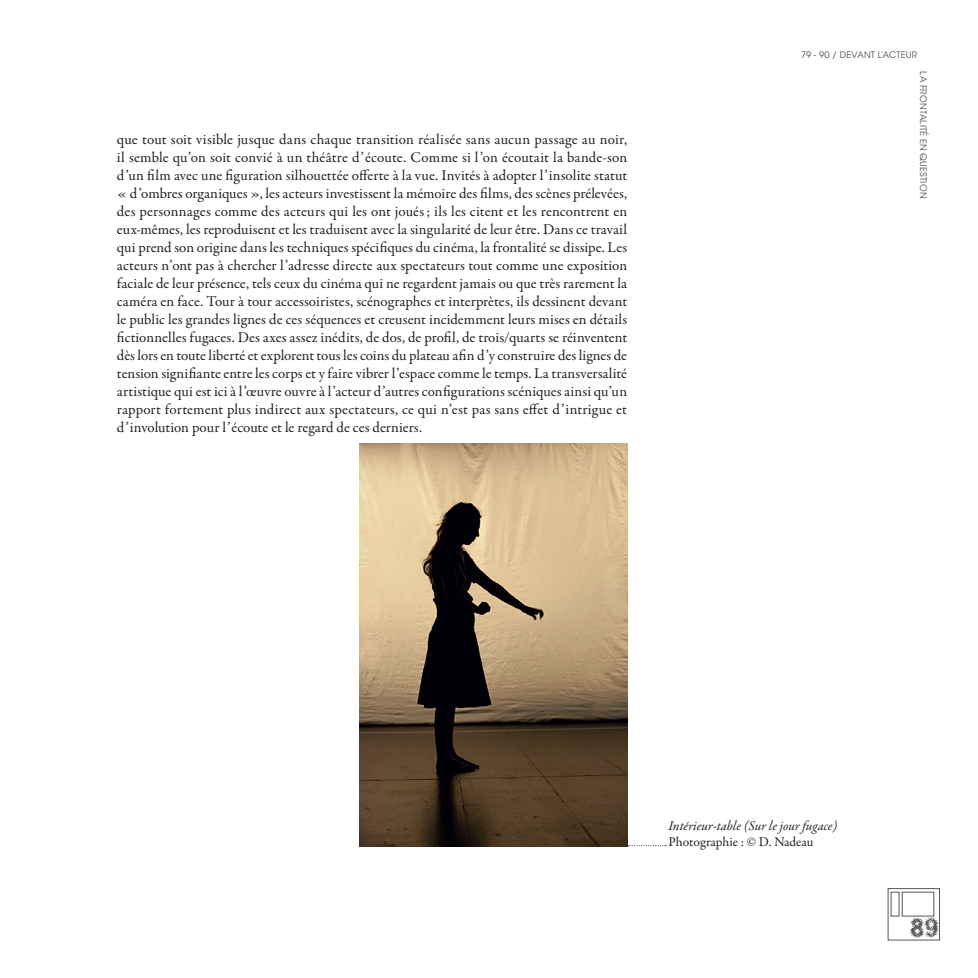
<style>
.page{position:relative;width:978px;height:978px;background:#fff}
.page>*{position:absolute;margin:0;border:0;box-sizing:border-box;transform-origin:0 0}
.t1{font:25.8px "Acidic";color:#57585a}
.txt_Normal_sa{font:15px/18px "Garamond Premr Pro";color:#231f20;text-align:justify}
.txt_Figure{font:italic 13.5px "Garamond Premr Pro";letter-spacing:-.005em;color:#231f20}
.txt_Figure-2{font:13.5px "Garamond Premr Pro";color:#231f20}
.t2{font:9px "ITC Avant Garde Std";letter-spacing:.025em;color:#57585a}
</style>
<div class="page">
<img style="left:360px;top:444px;width:267px;height:402px">
<svg style="left:628px;top:845px;width:38px;height:1px"></svg>
<svg style="left:887px;top:888px;width:53px;height:53px"></svg>
<p class="txt_Normal_sa" style="left:117px;top:131px;width:512px">que tout soit visible jusque dans chaque transition réalisée sans aucun passage au noir, il semble qu’on soit convié à un théâtre d’écoute. Comme si l’on écoutait la bande-son d’un film avec une figuration silhouettée offerte à la vue. Invités à adopter l’insolite statut « d’ombres organiques », les acteurs investissent la mémoire des films, des scènes prélevées, des personnages comme des acteurs qui les ont joués; ils les citent et les rencontrent en eux‑mêmes, les reproduisent et les traduisent avec la singularité de leur être. Dans ce travail qui prend son origine dans les techniques spécifiques du cinéma, la frontalité se dissipe. Les acteurs n’ont pas à chercher l’adresse directe aux spectateurs tout comme une exposition faciale de leur présence, tels ceux du cinéma qui ne regardent jamais ou que très rarement la caméra en face. Tour à tour accessoiristes, scénographes et interprètes, ils dessinent devant le public les grandes lignes de ces séquences et creusent incidemment leurs mises en détails fictionnelles fugaces. Des axes assez inédits, de dos, de profil, de trois/quarts se réinventent dès lors en toute liberté et explorent tous les coins du plateau afin d’y construire des lignes de tension signifiante entre les corps et y faire vibrer l’espace comme le temps. La transversalité artistique qui est ici à l’œuvre ouvre à l’acteur d’autres configurations scéniques ainsi qu’un rapport fortement plus indirect aux spectateurs, ce qui n’est pas sans effet d’intrigue et d’involution pour l’écoute et le regard de ces derniers.</p>
<p class="t2" style="left:801px;top:49px;width:118px">79 - 90 / DEVANT L’ACTEUR</p>
<p class="t2" style="left:929px;top:71px;width:128px;rotate:90deg">LA FRONTALITÉ EN QUESTION</p>
<p class="txt_Figure" style="left:669px;top:817px;width:170px">Intérieur-table (Sur le jour fugace)</p>
<p class="txt_Figure-2" style="left:669px;top:834px;width:146px">Photographie : © D. Nadeau</p>
<h1 class="t1" style="left:910px;top:916px;width:31px">89</h1>
</div>
